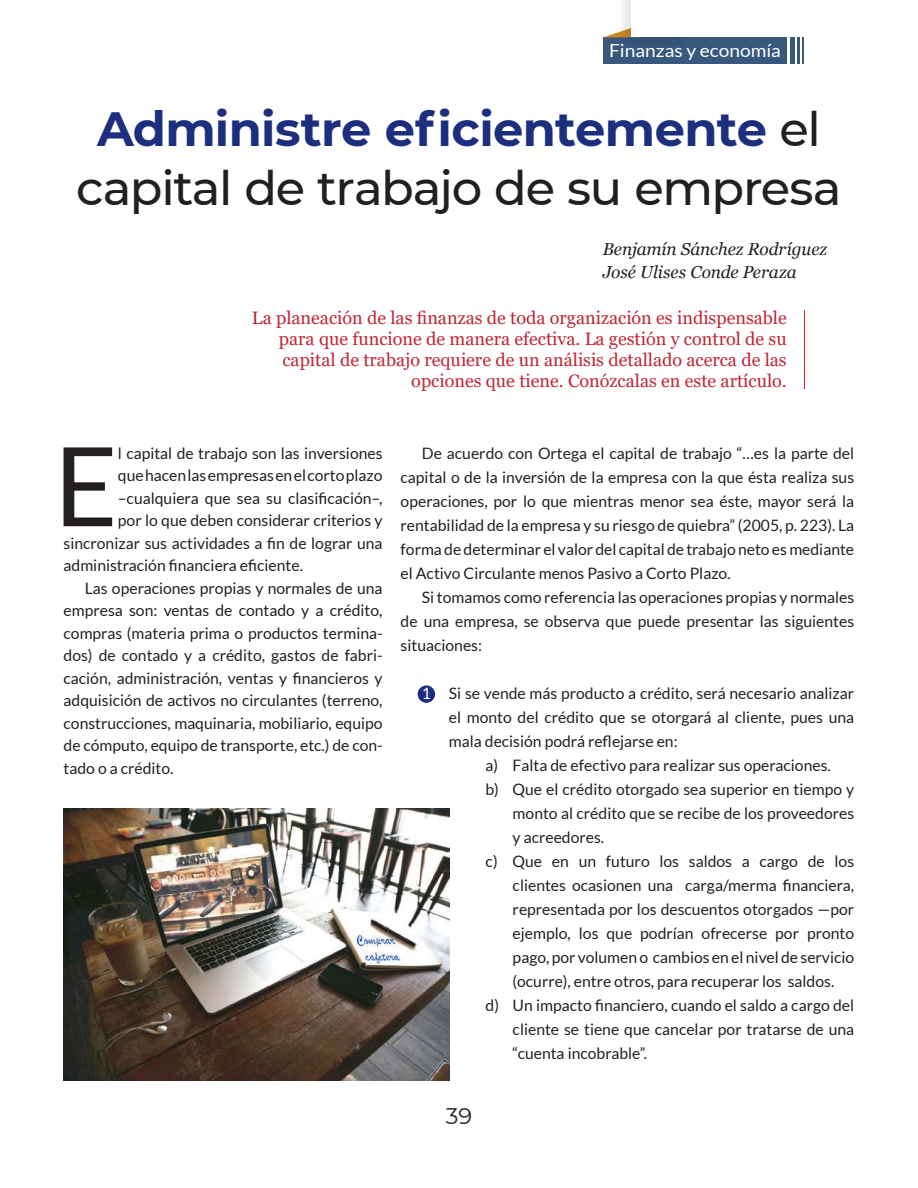
<style>
.page{position:relative;width:918px;height:1188px;background:#fff}
.page>*{position:absolute;margin:0;border:0;box-sizing:border-box;transform-origin:0 0}
.t1{font:109.95px "Lato";color:#231f20}
.t2{font:500 48px/58.5px "Montserrat";letter-spacing:-.03em;color:#231f20;text-align:center}
.t3{font:22.5px "Montserrat";color:#231f20}
.t4{font:18px/21px "Georgia";color:#c12634;text-align:right}
.t5{font:18px "Lato";color:#fff;scale:1.06 1}
.t6{font:italic 17.25px/22.5px "Georgia";letter-spacing:-.005em;color:#231f20}
.t7{font:15.75px/24px "Lato";color:#231f20;text-align:justify}
.s1{font-weight:700;color:#1c2f7e}
.s2{color:#fff}
</style>
<div class="page">
<div style="left:603px;top:37px;width:183px;height:27px;background:#38587d"></div>
<svg style="left:603px;top:32px;width:16px;height:6px"></svg>
<hr style="left:790px;top:37px;width:4px;height:27px;background:#38587d">
<hr style="left:797px;top:37px;width:3px;height:27px;background:#38587d">
<svg style="left:803px;top:37px;width:1px;height:27px"></svg>
<div style="left:619px;top:0;width:68px;height:50px;background:#231f20;opacity:.1"></div>
<div style="left:632px;top:0;width:58px;height:37px;background:#fff"></div>
<div style="left:418px;top:685px;width:17px;height:18px;background:#1c2f7e;border-radius:50%"></div>
<hr style="left:804px;top:310px;width:1px;height:79px;background:#d1232a">
<img style="left:64px;top:808px;width:386px;height:272px">
<p class="t5" style="left:609px;top:40px;width:164px">Finanzas y economía</p>
<h2 class="t2" style="left:76px;top:98px;width:767px"><span class="s1">Administre eficientemente</span> el capital de trabajo de su empresa</h2>
<p class="t6" style="left:603px;top:238px;width:226px">Benjamín Sánchez Rodríguez<br>José Ulises Conde Peraza</p>
<p class="t4" style="left:252px;top:307px;width:536px">La planeación de las finanzas de toda organización es indispensable para que funcione de manera efectiva. La gestión y control de su capital de trabajo requiere de un análisis detallado acerca de las opciones que tiene. Conózcalas en este artículo.</p>
<h1 class="t1" style="left:54px;top:425px;width:65px">E</h1>
<p class="t7" style="left:118px;top:441px;width:266px">l capital de trabajo son las inversiones</p>
<p class="t7" style="left:118px;top:463px;width:266px">que hacen las empresas en el corto plazo</p>
<p class="t7" style="left:118px;top:486px;width:266px">–cualquiera que sea su clasificación–,</p>
<p class="t7" style="left:118px;top:508px;width:266px">por lo que deben considerar criterios y</p>
<p class="t7" style="left:64px;top:531px;width:321px">sincronizar sus actividades a fin de lograr una</p>
<p class="t7" style="left:64px;top:553px;width:241px">administración financiera eficiente.</p>
<p class="t7" style="left:85px;top:576px;width:299px">Las operaciones propias y normales de una</p>
<p class="t7" style="left:64px;top:598px;width:321px">empresa son: ventas de contado y a crédito,</p>
<p class="t7" style="left:64px;top:621px;width:321px">compras (materia prima o productos termina-</p>
<p class="t7" style="left:64px;top:643px;width:321px">dos) de contado y a crédito, gastos de fabri-</p>
<p class="t7" style="left:64px;top:666px;width:321px">cación, administración, ventas y financieros y</p>
<p class="t7" style="left:64px;top:688px;width:321px">adquisición de activos no circulantes (terreno,</p>
<p class="t7" style="left:64px;top:711px;width:321px">construcciones, maquinaria, mobiliario, equipo</p>
<p class="t7" style="left:64px;top:734px;width:321px">de cómputo, equipo de transporte, etc.) de con-</p>
<p class="t7" style="left:64px;top:756px;width:112px">tado o a crédito.</p>
<p class="t7" style="left:401px;top:441px;width:455px;text-indent:21px">De acuerdo con Ortega el capital de trabajo “…es la parte del capital o de la inversión de la empresa con la que ésta realiza sus operaciones, por lo que mientras menor sea éste, mayor será la rentabilidad de la empresa y su riesgo de quiebra” (2005, p. 223). La forma de determinar el valor del capital de trabajo neto es mediante el Activo Circulante menos Pasivo a Corto Plazo.</p>
<p class="t7" style="left:401px;top:585px;width:455px;text-indent:21px">Si tomamos como referencia las operaciones propias y normales de una empresa, se observa que puede presentar las siguientes situaciones:</p>
<p class="t7" style="left:449px;top:681px;width:407px;text-indent:-27px"><span class="s2">1</span> Si se vende más producto a crédito, será necesario analizar el monto del crédito que se otorgará al cliente, pues una mala decisión podrá reflejarse en:</p>
<p class="t7" style="left:486px;top:753px;width:347px">a) Falta de efectivo para realizar sus operaciones.</p>
<p class="t7" style="left:486px;top:777px;width:370px">b) Que el crédito otorgado sea superior en tiempo y</p>
<p class="t7" style="left:513px;top:801px;width:343px">monto al crédito que se recibe de los proveedores</p>
<p class="t7" style="left:513px;top:825px;width:93px">y acreedores.</p>
<p class="t7" style="left:486px;top:849px;width:370px">c) Que en un futuro los saldos a cargo de los</p>
<p class="t7" style="left:513px;top:873px;width:343px">clientes ocasionen una carga/merma financiera,</p>
<p class="t7" style="left:513px;top:897px;width:343px">representada por los descuentos otorgados —por</p>
<p class="t7" style="left:513px;top:921px;width:343px">ejemplo, los que podrían ofrecerse por pronto</p>
<p class="t7" style="left:513px;top:945px;width:343px">pago, por volumen o cambios en el nivel de servicio</p>
<p class="t7" style="left:513px;top:969px;width:323px">(ocurre), entre otros, para recuperar los saldos.</p>
<p class="t7" style="left:486px;top:993px;width:370px">d) Un impacto financiero, cuando el saldo a cargo del</p>
<p class="t7" style="left:513px;top:1017px;width:343px">cliente se tiene que cancelar por tratarse de una</p>
<p class="t7" style="left:513px;top:1041px;width:136px">“cuenta incobrable”.</p>
<h3 class="t3" style="left:446px;top:1101px;width:28px">39</h3>
</div>
